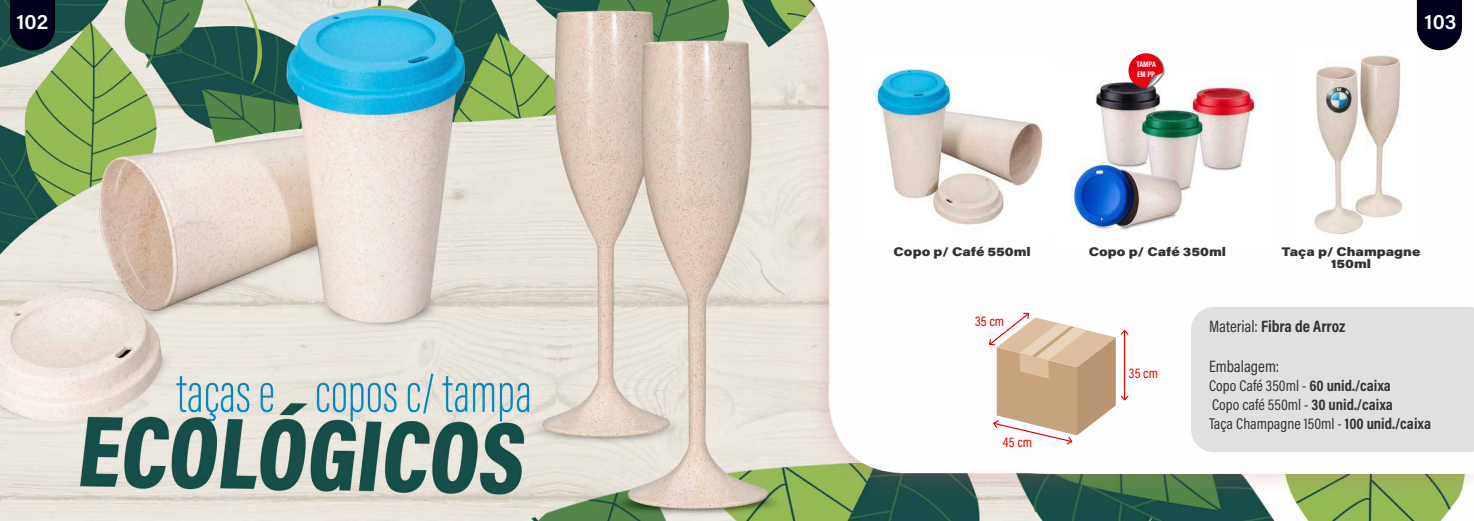
<style>
.page{position:relative;width:1474px;height:521px;background:#fff}
.page>*{position:absolute;margin:0;border:0;box-sizing:border-box;transform-origin:0 0}
.t1{font:21px "Acumin Variable Concept";letter-spacing:.045em;color:#fff}
.t2{font:16.62px "Acumin Variable Concept";letter-spacing:-.09em;color:#333}
.t3{font:15.75px/18.9px "Acumin Variable Concept";letter-spacing:-.09em;color:#333}
.t4{font:14.09px "Acumin Variable Concept";letter-spacing:-.095em;color:#e60000}
.t5{font:12.25px/12.2px "Acumin Variable Concept";letter-spacing:.18em;color:#333;text-align:center}
.t6{font:8.14px/9.8px "Acumin Variable Concept";letter-spacing:-.165em;color:#fff}
</style>
<div class="page">
<img style="left:0;top:0;width:1473px;height:521px">
<img style="left:861px;top:60px;width:191px;height:175px">
<img style="left:1060px;top:72px;width:207px;height:177px">
<img style="left:1125px;top:50px;width:41px;height:41px">
<img style="left:1139px;top:65px;width:27px;height:26px">
<svg style="left:1128px;top:53px;width:35px;height:35px"></svg>
<img style="left:1295px;top:50px;width:119px;height:187px">
<div style="left:1191px;top:307px;width:282px;height:145px;background:#e0e0e0"></div>
<svg style="left:988px;top:312px;width:141px;height:134px"></svg>
<svg style="left:10px;top:0;width:45px;height:50px;background:#020720"></svg>
<svg style="left:1416px;top:0;width:45px;height:50px;background:#1a1a33"></svg>
<h1 class="t1" style="left:16px;top:8px;width:32px">102</h1>
<h1 class="t1" style="left:1424px;top:8px;width:33px">103</h1>
<p class="t6" style="left:1136px;top:59px;width:22px">TAMPA<br>EM PP</p>
<p class="t5" style="left:893px;top:245px;width:137px">Copo p/ Café 550ml</p>
<p class="t5" style="left:1088px;top:245px;width:137px">Copo p/ Café 350ml</p>
<p class="t5" style="left:1281px;top:245px;width:138px">Taça p/ Champagne<br>150ml</p>
<p class="t4" style="left:975px;top:311px;width:33px">35 cm</p>
<p class="t4" style="left:1002px;top:433px;width:33px">45 cm</p>
<p class="t4" style="left:1128px;top:363px;width:33px">35 cm</p>
<p class="t2" style="left:1209px;top:315px;width:138px">Material: Fibra de Arroz</p>
<p class="t2" style="left:1209px;top:355px;width:72px">Embalagem:</p>
<p class="t3" style="left:1209px;top:375px;width:224px">Copo Café 350ml - 60 unid./caixa<br>Copo café 550ml - 30 unid./caixa<br>Taça Champagne 150ml - 100 unid./caixa</p>
</div>
